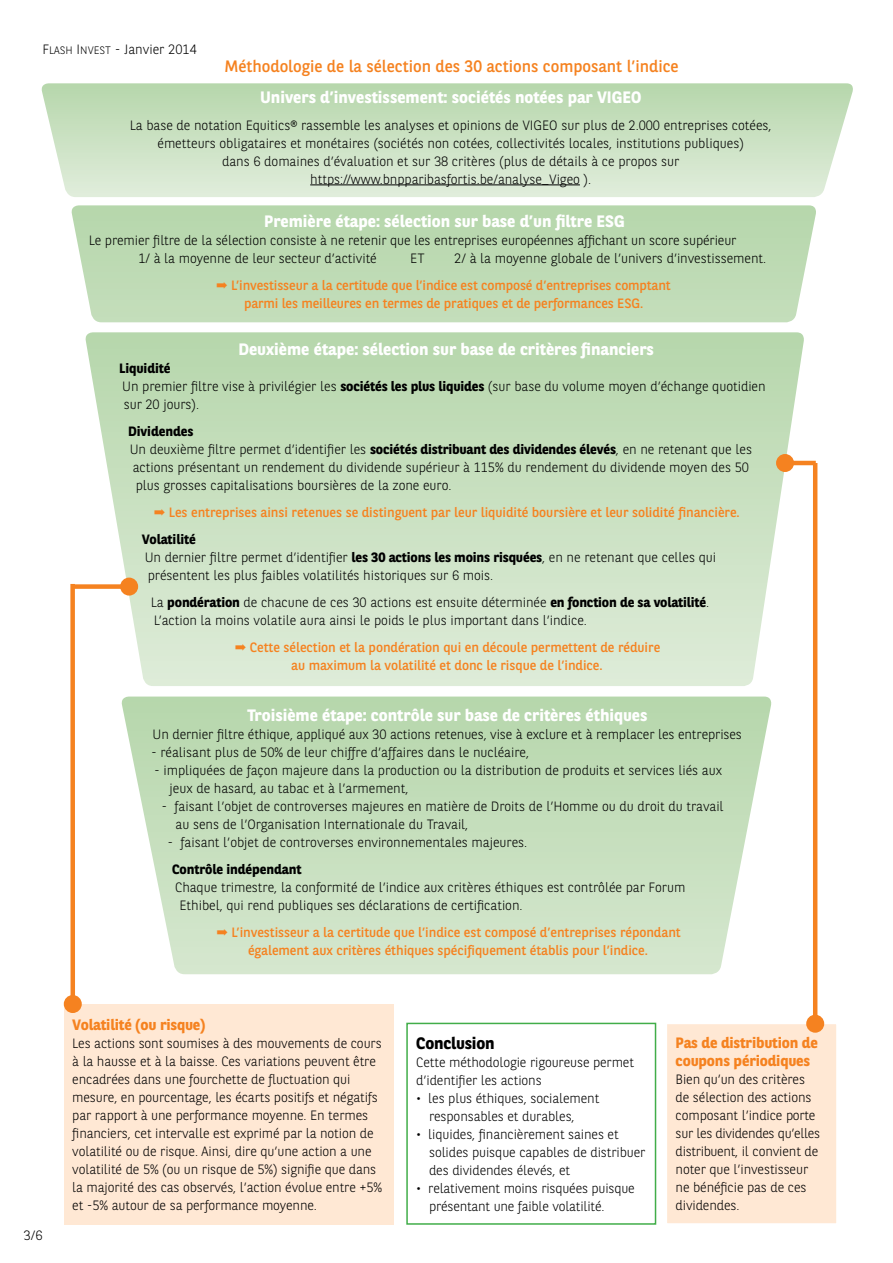
<style>
.page{position:relative;width:893px;height:1263px;background:#fff}
.page>*{position:absolute;margin:0;border:0;box-sizing:border-box;transform-origin:0 0}
.t1{font:700 16.5px "BNPP Sans";color:#fff}
.t2{font:16.5px "BNPP Sans";color:#f58220}
.t3{font:700 16.5px "BNPP Sans";letter-spacing:-.01em;color:#000}
.t4{font:700 15px/18px "BNPP Sans";letter-spacing:-.01em;color:#f58220}
.t5{font:300 13.5px/18px "BNPP Sans";letter-spacing:-.005em;color:#000}
.t6{font:13.5px/27px "BNPP Sans";letter-spacing:-.005em;color:#f58220}
.t7{font:700 13.5px "BNPP Sans";letter-spacing:-.005em;color:#000}
.s1{font-family:"BNPP Sans Light SC800";font-weight:400}
.s2{font-family:"BNPP Sans Light SC800";font-weight:400;font-size:10.8px}
.s3{font-weight:300;color:#000}
.s4{font-weight:700}
.s5{font-weight:700;color:#000}
</style>
<div class="page">
<svg style="left:41px;top:83px;width:812px;height:114px;background:#cce2c4"></svg>
<svg style="left:85px;top:332px;width:720px;height:354px;background:#cde3c6"></svg>
<svg style="left:121px;top:696px;width:651px;height:278px;background:#cae1c2"></svg>
<div style="left:71px;top:205px;width:745px;height:117px;background:#bddab3"></div>
<hr style="left:310px;top:185px;width:270px;height:1px;background:#000">
<div style="left:406px;top:1023px;width:250px;height:202px;border:2px solid #41ad49"></div>
<div style="left:666px;top:1023px;width:171px;height:201px;background:#ffe8d4"></div>
<div style="left:666px;top:1023px;width:172px;height:202px;border:2px solid #fff"></div>
<hr style="left:785px;top:461px;width:31px;height:4px;background:#f58220">
<div style="left:776px;top:454px;width:18px;height:18px;background:#f58220;border-radius:50%"></div>
<hr style="left:813px;top:463px;width:4px;height:561px;background:#f58220">
<div style="left:806px;top:1015px;width:18px;height:18px;background:#f58220;border-radius:50%"></div>
<div style="left:64px;top:1004px;width:329px;height:221px;background:#ffe8d4"></div>
<div style="left:70px;top:584px;width:5px;height:420px;background:#f58220"></div>
<div style="left:64px;top:995px;width:18px;height:18px;background:#f58220;border-radius:50%"></div>
<div style="left:73px;top:584px;width:56px;height:5px;background:#f58220"></div>
<div style="left:120px;top:578px;width:18px;height:18px;background:#f58220;border-radius:50%"></div>
<p class="t5" style="left:43px;top:39px;width:156px"><span class="s1">F</span><span class="s2">LASH</span> <span class="s1">I</span><span class="s2">NVEST</span> - Janvier 2014</p>
<p class="t2" style="left:224px;top:55px;width:456px">Méthodologie de la sélection des 30 actions composant l’indice</p>
<p class="t1" style="left:260px;top:86px;width:383px">Univers d’investissement: sociétés notées par VIGEO</p>
<p class="t5" style="left:130px;top:115px;width:643px;text-align:center">La base de notation Equitics® rassemble les analyses et opinions de VIGEO sur plus de 2.000 entreprises cotées, émetteurs obligataires et monétaires (sociétés non cotées, collectivités locales, institutions publiques)<br>dans 6 domaines d’évaluation et sur 38 critères (plus de détails à ce propos sur https://www.bnpparibasfortis.be/analyse_Vigeo ).</p>
<p class="t1" style="left:264px;top:210px;width:362px">Première étape: sélection sur base d’un filtre ESG</p>
<p class="t5" style="left:138px;top:231px;width:600px;text-indent:-49px">Le premier filtre de la sélection consiste à ne retenir que les entreprises européennes affichant un score supérieur<br>1/ à la moyenne de leur secteur d’activité</p>
<p class="t6" style="left:216px;top:244px;width:551px;text-indent:238px"><span class="s3">2/ à la moyenne globale de l’univers d’investissement. </span>➡ L’investisseur a la certitude que l’indice est composé d’entreprises comptant</p>
<p class="t6" style="left:244px;top:289px;width:401px">parmi les meilleures en termes de pratiques et de performances ESG.</p>
<p class="t1" style="left:238px;top:338px;width:417px">Deuxième étape: sélection sur base de critères financiers</p>
<p class="t5" style="left:119px;top:359px;width:648px"><span class="s4">Liquidité<br></span>Un premier filtre vise à privilégier les <span class="s4">sociétés les plus liquides</span> (sur base du volume moyen d’échange quotidien sur 20 jours).</p>
<p class="t7" style="left:128px;top:422px;width:67px">Dividendes</p>
<p class="t5" style="left:130px;top:440px;width:624px">Un deuxième filtre permet d’identifier les <span class="s4">sociétés distribuant des dividendes élevés</span>, en ne retenant que les</p>
<p class="t5" style="left:133px;top:458px;width:618px">actions présentant un rendement du dividende supérieur à 115% du rendement du dividende moyen des 50</p>
<p class="t5" style="left:136px;top:476px;width:317px">plus grosses capitalisations boursières de la zone euro.</p>
<p class="t6" style="left:142px;top:498px;width:600px;text-indent:12px">➡ Les entreprises ainsi retenues se distinguent par leur liquidité boursière et leur solidité financière.<br><span class="s5">Volatilité</span></p>
<p class="t5" style="left:145px;top:548px;width:573px">Un dernier filtre permet d’identifier <span class="s4">les 30 actions les moins risquées</span>, en ne retenant que celles qui présentent les plus faibles volatilités historiques sur 6 mois.</p>
<p class="t5" style="left:151px;top:593px;width:560px">La <span class="s4">pondération</span> de chacune de ces 30 actions est ensuite déterminée <span class="s4">en fonction de sa volatilité</span>.<br>L’action la moins volatile aura ainsi le poids le plus important dans l’indice.</p>
<p class="t6" style="left:235px;top:638px;width:427px;line-height:18px;text-align:center">➡ Cette sélection et la pondération qui en découle permettent de réduire au maximum la volatilité et donc le risque de l’indice.</p>
<p class="t1" style="left:247px;top:704px;width:402px">Troisième étape: contrôle sur base de critères éthiques</p>
<p class="t5" style="left:153px;top:725px;width:591px">Un dernier filtre éthique, appliqué aux 30 actions retenues, vise à exclure et à remplacer les entreprises</p>
<p class="t5" style="left:151px;top:743px;width:380px">- réalisant plus de 50% de leur chiffre d’affaires dans le nucléaire,</p>
<p class="t5" style="left:170px;top:761px;width:554px;text-indent:-16px">- impliquées de façon majeure dans la production ou la distribution de produits et services liés aux jeux de hasard, au tabac et à l’armement,</p>
<p class="t5" style="left:176px;top:797px;width:550px;text-indent:-14px">- faisant l’objet de controverses majeures en matière de Droits de l’Homme ou du droit du travail au sens de l’Organisation Internationale du Travail,</p>
<p class="t5" style="left:167px;top:833px;width:361px">- faisant l’objet de controverses environnementales majeures.</p>
<p class="t7" style="left:172px;top:860px;width:131px">Contrôle indépendant</p>
<p class="t5" style="left:179px;top:878px;width:507px;text-indent:-4px">Chaque trimestre, la conformité de l’indice aux critères éthiques est contrôlée par Forum<br>Ethibel, qui rend publiques ses déclarations de certification.</p>
<p class="t6" style="left:217px;top:923px;width:465px;line-height:18px;text-align:center">➡ L’investisseur a la certitude que l’indice est composé d’entreprises répondant également aux critères éthiques spécifiquement établis pour l’indice.</p>
<p class="t5" style="left:410px;top:249px;width:16px">ET</p>
<p class="t5" style="left:24px;top:1225px;width:20px">3/6</p>
<p class="t4" style="left:72px;top:1015px;width:135px">Volatilité (ou risque)</p>
<p class="t5" style="left:72px;top:1034px;width:311px">Les actions sont soumises à des mouvements de cours à la hausse et à la baisse. Ces variations peuvent être encadrées dans une fourchette de fluctuation qui mesure, en pourcentage, les écarts positifs et négatifs par rapport à une performance moyenne. En termes financiers, cet intervalle est exprimé par la notion de volatilité ou de risque. Ainsi, dire qu’une action a une volatilité de 5% (ou un risque de 5%) signifie que dans la majorité des cas observés, l’action évolue entre +5% et -5% autour de sa performance moyenne.</p>
<p class="t3" style="left:416px;top:1032px;width:80px">Conclusion</p>
<p class="t5" style="left:416px;top:1052px;width:219px">Cette méthodologie rigoureuse permet d’identifier les actions</p>
<p class="t5" style="left:429px;top:1088px;width:172px;text-indent:-13px">• les plus éthiques, socialement responsables et durables,</p>
<p class="t5" style="left:429px;top:1124px;width:218px;text-indent:-13px">• liquides, financièrement saines et solides puisque capables de distribuer des dividendes élevés, et</p>
<p class="t5" style="left:429px;top:1178px;width:207px;text-indent:-13px">• relativement moins risquées puisque présentant une faible volatilité.</p>
<p class="t4" style="left:676px;top:1033px;width:144px">Pas de distribution de coupons périodiques</p>
<p class="t5" style="left:676px;top:1070px;width:146px">Bien qu’un des critères de sélection des actions composant l’indice porte sur les dividendes qu’elles distribuent, il convient de noter que l’investisseur ne bénéficie pas de ces dividendes.</p>
</div>
